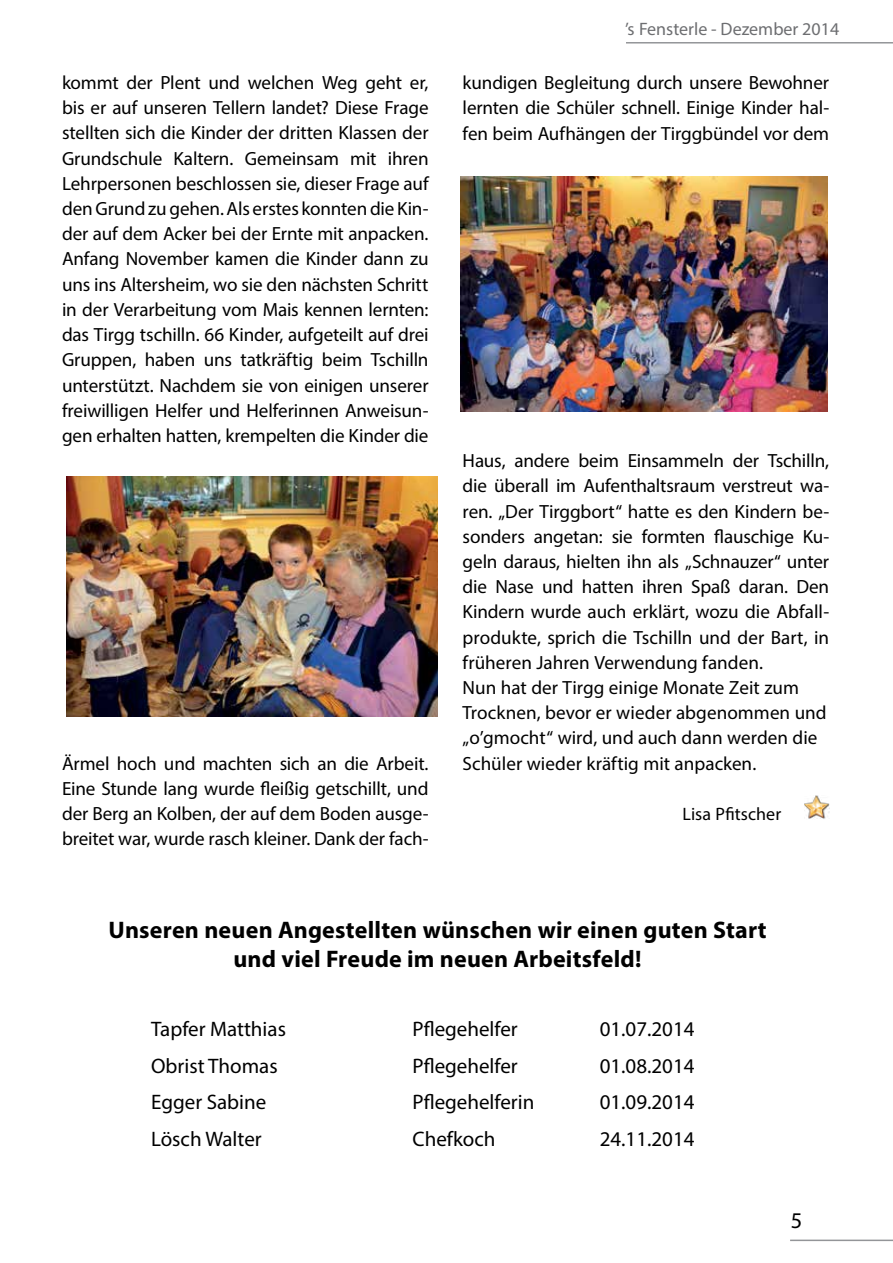
<style>
.page{position:relative;width:893px;height:1263px;background:#fff}
.page>*{position:absolute;margin:0;border:0;box-sizing:border-box;transform-origin:0 0}
.t1{font:700 24px/28.8px "Myriad Pro";letter-spacing:.005em;color:#000;text-align:center}
.t2{font:22.5px "Myriad Pro";color:#000}
.t3{font:21px "Myriad Pro";color:#000}
.t4{font:19.2px/25.2px "Myriad Pro";letter-spacing:-.005em;color:#000;text-align:justify}
.t5{font:18px "Myriad Pro";color:#6d6e71}
.t6{font:18px "Myriad Pro";letter-spacing:.005em;color:#000}
</style>
<div class="page">
<hr style="left:626px;top:42px;width:267px;height:2px;background:#939598">
<hr style="left:790px;top:1239px;width:103px;height:2px;background:#939598">
<img style="left:805px;top:795px;width:24px;height:24px">
<img style="left:66px;top:476px;width:371px;height:240px">
<img style="left:461px;top:176px;width:366px;height:235px">
<p class="t4" style="left:62px;top:70px;width:368px">kommt der Plent und welchen Weg geht er, bis er auf unseren Tellern landet? Diese Frage stellten sich die Kinder der dritten Klassen der Grundschule Kaltern. Gemeinsam mit ihren Lehrpersonen beschlossen sie, dieser Frage auf den Grund zu gehen. Als erstes konnten die Kin&shy;der auf dem Acker bei der Ernte mit anpacken.<br>Anfang November kamen die Kinder dann zu uns ins Altersheim, wo sie den nächsten Schritt in der Verarbeitung vom Mais kennen lernten: das Tirgg tschilln. 66 Kinder, aufgeteilt auf drei Gruppen, haben uns tatkräftig beim Tschilln unterstützt. Nachdem sie von einigen unserer freiwilligen Helfer und Helferinnen Anweisun&shy;gen erhalten hatten, krempelten die Kinder die</p>
<p class="t4" style="left:62px;top:750px;width:368px">Ärmel hoch und machten sich an die Arbeit.<br>Eine Stunde lang wurde fleißig getschillt, und der Berg an Kolben, der auf dem Boden ausge&shy;breitet war, wurde rasch kleiner. Dank der fach-</p>
<p class="t5" style="left:625px;top:18px;width:216px">’s Fensterle - Dezember 2014</p>
<p class="t4" style="left:463px;top:70px;width:368px">kundigen Begleitung durch unsere Bewohner lernten die Schüler schnell. Einige Kinder hal&shy;fen beim Aufhängen der Tirggbündel vor dem</p>
<p class="t4" style="left:463px;top:448px;width:368px;text-align:left">Haus, andere beim Einsammeln der Tschilln, die überall im Aufenthaltsraum verstreut wa&shy;ren. „Der Tirggbort“ hatte es den Kindern be&shy;sonders angetan: sie formten flauschige Ku&shy;geln daraus, hielten ihn als „Schnauzer“ unter die Nase und hatten ihren Spaß daran. Den Kindern wurde auch erklärt, wozu die Abfall&shy;produkte, sprich die Tschilln und der Bart, in früheren Jahren Verwendung fanden.<br>Nun hat der Tirgg einige Monate Zeit zum Trocknen, bevor er wieder abgenommen und „o’gmocht“ wird, und auch dann werden die Schüler wieder kräftig mit anpacken.</p>
<p class="t6" style="left:683px;top:803px;width:100px">Lisa Pfitscher</p>
<p class="t1" style="left:109px;top:914px;width:659px">Unseren neuen Angestellten wünschen wir einen guten Start und viel Freude im neuen Arbeitsfeld!</p>
<p class="t3" style="left:151px;top:1016px;width:136px">Tapfer Matthias</p>
<p class="t3" style="left:412px;top:1016px;width:107px">Pflegehelfer</p>
<p class="t3" style="left:600px;top:1016px;width:96px">01.07.2014</p>
<p class="t3" style="left:151px;top:1053px;width:128px">Obrist Thomas</p>
<p class="t3" style="left:412px;top:1053px;width:107px">Pflegehelfer</p>
<p class="t3" style="left:600px;top:1053px;width:96px">01.08.2014</p>
<p class="t3" style="left:151px;top:1089px;width:117px">Egger Sabine</p>
<p class="t3" style="left:412px;top:1089px;width:123px">Pflegehelferin</p>
<p class="t3" style="left:600px;top:1089px;width:96px">01.09.2014</p>
<p class="t3" style="left:151px;top:1126px;width:112px">Lösch Walter</p>
<p class="t3" style="left:412px;top:1126px;width:84px">Chefkoch</p>
<p class="t3" style="left:600px;top:1126px;width:96px">24.11.2014</p>
<p class="t2" style="left:791px;top:1206px;width:13px">5</p>
</div>
